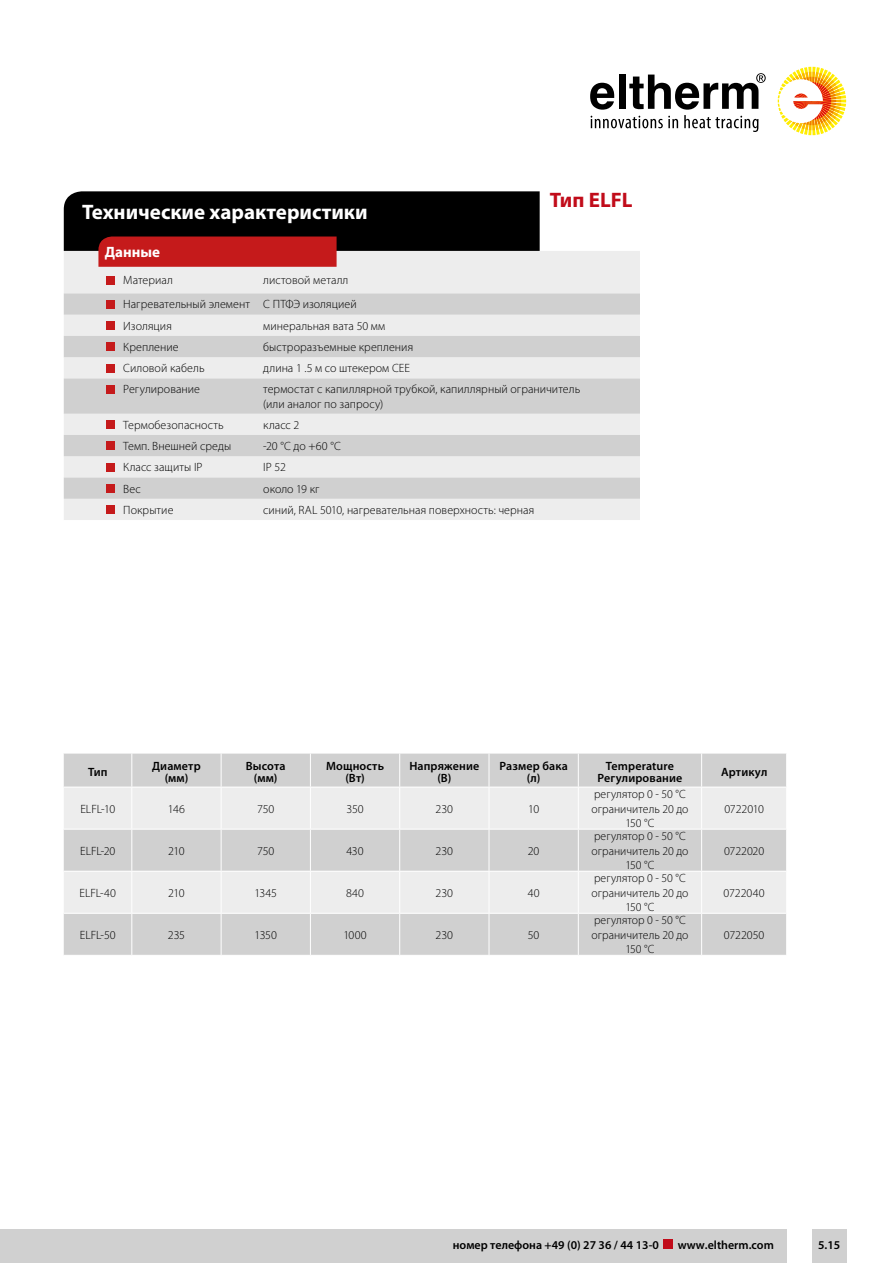
<style>
.page{position:relative;width:893px;height:1263px;background:#fff}
.page>*{position:absolute;margin:0;border:0;box-sizing:border-box;transform-origin:0 0}
.t1{font:700 21px "Myriad Pro";color:#fff}
.t2{font:700 21px "Myriad Pro";color:#c10c1a}
.t3{font:700 15px "Myriad Pro";color:#fff}
.t4{font:300 12px/14.4px "Myriad Pro";color:#000;text-align:center}
.t5{font:600 12px/12px "Myriad Pro";letter-spacing:.01em;color:#000;text-align:center}
.t6{font:300 12px "Myriad Pro";letter-spacing:-.02em;color:#000}
</style>
<div class="page">
<svg style="left:778px;top:67px;width:68px;height:68px"></svg>
<svg style="left:590px;top:73px;width:176px;height:59px"></svg>
<div style="left:812px;top:1229px;width:34px;height:34px;background:#d0d0d0"></div>
<div style="left:0;top:1229px;width:787px;height:34px;background:#d0d0d0"></div>
<div style="left:664px;top:1239px;width:9px;height:10px;background:#c10c1a"></div>
<div style="left:64px;top:251px;width:576px;height:269px;background:#ededed"></div>
<svg style="left:64px;top:293px;width:576px;height:206px;background:#dcdbdb"></svg>
<div style="left:106px;top:276px;width:8px;height:9px;background:#c51a1b"></div>
<div style="left:106px;top:300px;width:8px;height:8px;background:#c51a1b"></div>
<div style="left:106px;top:321px;width:8px;height:9px;background:#c51a1b"></div>
<div style="left:106px;top:343px;width:8px;height:8px;background:#c51a1b"></div>
<div style="left:106px;top:364px;width:8px;height:8px;background:#c51a1b"></div>
<div style="left:106px;top:385px;width:8px;height:8px;background:#c51a1b"></div>
<div style="left:106px;top:420px;width:8px;height:9px;background:#c51a1b"></div>
<div style="left:106px;top:442px;width:8px;height:8px;background:#c51a1b"></div>
<div style="left:106px;top:463px;width:8px;height:8px;background:#c51a1b"></div>
<div style="left:106px;top:484px;width:8px;height:8px;background:#c51a1b"></div>
<div style="left:106px;top:505px;width:8px;height:9px;background:#c51a1b"></div>
<svg style="left:64px;top:191px;width:476px;height:76px;background:#422020"></svg>
<div style="left:64px;top:754px;width:722px;height:201px;background:#d0d0d0"></div>
<svg style="left:64px;top:788px;width:722px;height:125px;background:#e3e3e3"></svg>
<hr style="left:131px;top:753px;width:1px;height:34px;background:#fff">
<hr style="left:221px;top:753px;width:1px;height:34px;background:#fff">
<hr style="left:310px;top:753px;width:1px;height:34px;background:#fff">
<hr style="left:399px;top:753px;width:1px;height:34px;background:#fff">
<hr style="left:489px;top:753px;width:1px;height:34px;background:#fff">
<hr style="left:578px;top:753px;width:1px;height:34px;background:#fff">
<hr style="left:701px;top:753px;width:1px;height:34px;background:#fff">
<hr style="left:64px;top:787px;width:68px;height:1px;background:#fff">
<hr style="left:132px;top:787px;width:89px;height:1px;background:#fff">
<hr style="left:131px;top:787px;width:1px;height:42px;background:#fff">
<hr style="left:221px;top:787px;width:89px;height:1px;background:#fff">
<hr style="left:221px;top:787px;width:1px;height:42px;background:#fff">
<hr style="left:310px;top:787px;width:90px;height:1px;background:#fff">
<hr style="left:310px;top:787px;width:1px;height:42px;background:#fff">
<hr style="left:400px;top:787px;width:89px;height:1px;background:#fff">
<hr style="left:399px;top:787px;width:1px;height:42px;background:#fff">
<hr style="left:489px;top:787px;width:89px;height:1px;background:#fff">
<hr style="left:489px;top:787px;width:1px;height:42px;background:#fff">
<hr style="left:578px;top:787px;width:124px;height:1px;background:#fff">
<hr style="left:578px;top:787px;width:1px;height:42px;background:#fff">
<hr style="left:702px;top:787px;width:85px;height:1px;background:#fff">
<hr style="left:701px;top:787px;width:1px;height:42px;background:#fff">
<hr style="left:64px;top:829px;width:68px;height:1px;background:#fff">
<hr style="left:132px;top:829px;width:89px;height:1px;background:#fff">
<hr style="left:131px;top:829px;width:1px;height:42px;background:#fff">
<hr style="left:221px;top:829px;width:89px;height:1px;background:#fff">
<hr style="left:221px;top:829px;width:1px;height:42px;background:#fff">
<hr style="left:310px;top:829px;width:90px;height:1px;background:#fff">
<hr style="left:310px;top:829px;width:1px;height:42px;background:#fff">
<hr style="left:400px;top:829px;width:89px;height:1px;background:#fff">
<hr style="left:399px;top:829px;width:1px;height:42px;background:#fff">
<hr style="left:489px;top:829px;width:89px;height:1px;background:#fff">
<hr style="left:489px;top:829px;width:1px;height:42px;background:#fff">
<hr style="left:578px;top:829px;width:124px;height:1px;background:#fff">
<hr style="left:578px;top:829px;width:1px;height:42px;background:#fff">
<hr style="left:702px;top:829px;width:85px;height:1px;background:#fff">
<hr style="left:701px;top:829px;width:1px;height:42px;background:#fff">
<hr style="left:64px;top:871px;width:68px;height:1px;background:#fff">
<hr style="left:132px;top:871px;width:89px;height:1px;background:#fff">
<hr style="left:131px;top:871px;width:1px;height:42px;background:#fff">
<hr style="left:221px;top:871px;width:89px;height:1px;background:#fff">
<hr style="left:221px;top:871px;width:1px;height:42px;background:#fff">
<hr style="left:310px;top:871px;width:90px;height:1px;background:#fff">
<hr style="left:310px;top:871px;width:1px;height:42px;background:#fff">
<hr style="left:400px;top:871px;width:89px;height:1px;background:#fff">
<hr style="left:399px;top:871px;width:1px;height:42px;background:#fff">
<hr style="left:489px;top:871px;width:89px;height:1px;background:#fff">
<hr style="left:489px;top:871px;width:1px;height:42px;background:#fff">
<hr style="left:578px;top:871px;width:124px;height:1px;background:#fff">
<hr style="left:578px;top:871px;width:1px;height:42px;background:#fff">
<hr style="left:702px;top:871px;width:85px;height:1px;background:#fff">
<hr style="left:701px;top:871px;width:1px;height:42px;background:#fff">
<hr style="left:64px;top:913px;width:68px;height:1px;background:#fff">
<hr style="left:132px;top:913px;width:89px;height:1px;background:#fff">
<hr style="left:131px;top:914px;width:1px;height:41px;background:#fff">
<hr style="left:221px;top:913px;width:89px;height:1px;background:#fff">
<hr style="left:221px;top:914px;width:1px;height:41px;background:#fff">
<hr style="left:310px;top:913px;width:90px;height:1px;background:#fff">
<hr style="left:310px;top:914px;width:1px;height:41px;background:#fff">
<hr style="left:400px;top:913px;width:89px;height:1px;background:#fff">
<hr style="left:399px;top:914px;width:1px;height:41px;background:#fff">
<hr style="left:489px;top:913px;width:89px;height:1px;background:#fff">
<hr style="left:489px;top:914px;width:1px;height:41px;background:#fff">
<hr style="left:578px;top:913px;width:124px;height:1px;background:#fff">
<hr style="left:578px;top:914px;width:1px;height:41px;background:#fff">
<hr style="left:702px;top:913px;width:85px;height:1px;background:#fff">
<hr style="left:701px;top:914px;width:1px;height:41px;background:#fff">
<h1 class="t1" style="left:82px;top:198px;width:287px">Технические характеристики</h1>
<p class="t3" style="left:105px;top:242px;width:57px">Данные</p>
<h1 class="t2" style="left:550px;top:186px;width:84px">Тип ELFL</h1>
<p class="t4" style="left:123px;top:269px;width:235px;line-height:24px;text-align:left;text-indent:140px">листовой металл<br>Нагревательный элемент С ПТФЭ изоляцией</p>
<p class="t4" style="left:123px;top:319px;width:50px">Изоляция</p>
<p class="t4" style="left:263px;top:319px;width:124px">минеральная вата 50 мм</p>
<p class="t4" style="left:123px;top:340px;width:57px">Крепление</p>
<p class="t4" style="left:263px;top:340px;width:152px">быстроразъемные крепления</p>
<p class="t4" style="left:123px;top:361px;width:83px">Силовой кабель</p>
<p class="t4" style="left:263px;top:361px;width:148px">длина 1 .5 м со штекером СЕЕ</p>
<p class="t4" style="left:123px;top:382px;width:78px">Регулирование</p>
<p class="t4" style="left:263px;top:383px;width:318px;text-align:left">термостат с капиллярной трубкой, капиллярный ограничитель (или аналог по запросу)</p>
<p class="t4" style="left:123px;top:418px;width:102px">Термобезопасность</p>
<p class="t4" style="left:263px;top:418px;width:38px">класс 2</p>
<p class="t4" style="left:123px;top:439px;width:109px">Темп. Внешней среды</p>
<p class="t4" style="left:263px;top:439px;width:79px">-20 °C до +60 °C</p>
<p class="t4" style="left:123px;top:460px;width:81px">Класс защиты IP</p>
<p class="t4" style="left:263px;top:460px;width:24px">IP 52</p>
<p class="t4" style="left:123px;top:481px;width:19px">Вес</p>
<p class="t4" style="left:263px;top:481px;width:58px">около 19 кг</p>
<p class="t4" style="left:123px;top:503px;width:52px">Покрытие</p>
<p class="t4" style="left:263px;top:503px;width:272px">синий, RAL 5010, нагревательная поверхность: черная</p>
<p class="t4" style="left:123px;top:273px;width:51px">Материал</p>
<p class="t5" style="left:88px;top:765px;width:21px">Тип</p>
<p class="t5" style="left:152px;top:759px;width:50px">Диаметр (мм)</p>
<p class="t5" style="left:246px;top:759px;width:41px">Высота (мм)</p>
<p class="t5" style="left:326px;top:759px;width:59px">Мощность (Вт)</p>
<p class="t5" style="left:409px;top:759px;width:71px">Напряжение (B)</p>
<p class="t5" style="left:500px;top:759px;width:70px">Размер бака (л)</p>
<p class="t5" style="left:598px;top:759px;width:86px">Temperature<br>Регулирование</p>
<p class="t5" style="left:721px;top:765px;width:48px">Артикул</p>
<p class="t4" style="left:80px;top:802px;width:36px">ELFL-10</p>
<p class="t4" style="left:168px;top:802px;width:19px">146</p>
<p class="t4" style="left:257px;top:802px;width:19px">750</p>
<p class="t4" style="left:346px;top:802px;width:19px">350</p>
<p class="t4" style="left:436px;top:802px;width:19px">230</p>
<p class="t4" style="left:528px;top:802px;width:13px">10</p>
<p class="t4" style="left:591px;top:787px;width:99px">регулятор 0 - 50 °C ограничитель 20 до<br>150 °C</p>
<p class="t6" style="left:724px;top:802px;width:41px">0722010</p>
<p class="t4" style="left:80px;top:844px;width:37px">ELFL-20</p>
<p class="t4" style="left:168px;top:844px;width:18px">210</p>
<p class="t4" style="left:257px;top:844px;width:19px">750</p>
<p class="t4" style="left:346px;top:844px;width:19px">430</p>
<p class="t4" style="left:436px;top:844px;width:19px">230</p>
<p class="t4" style="left:528px;top:844px;width:13px">20</p>
<p class="t4" style="left:591px;top:829px;width:99px">регулятор 0 - 50 °C ограничитель 20 до<br>150 °C</p>
<p class="t4" style="left:724px;top:844px;width:42px">0722020</p>
<p class="t4" style="left:80px;top:886px;width:38px">ELFL-40</p>
<p class="t4" style="left:168px;top:886px;width:18px">210</p>
<p class="t4" style="left:255px;top:886px;width:24px">1345</p>
<p class="t4" style="left:346px;top:886px;width:20px">840</p>
<p class="t4" style="left:436px;top:886px;width:19px">230</p>
<p class="t4" style="left:528px;top:886px;width:13px">40</p>
<p class="t4" style="left:591px;top:871px;width:99px">регулятор 0 - 50 °C ограничитель 20 до<br>150 °C</p>
<p class="t4" style="left:724px;top:886px;width:43px">0722040</p>
<p class="t4" style="left:80px;top:928px;width:37px">ELFL-50</p>
<p class="t4" style="left:168px;top:928px;width:19px">235</p>
<p class="t4" style="left:255px;top:928px;width:24px">1350</p>
<p class="t4" style="left:343px;top:928px;width:25px">1000</p>
<p class="t4" style="left:436px;top:928px;width:19px">230</p>
<p class="t4" style="left:528px;top:928px;width:13px">50</p>
<p class="t4" style="left:591px;top:913px;width:99px">регулятор 0 - 50 °C ограничитель 20 до<br>150 °C</p>
<p class="t4" style="left:724px;top:928px;width:42px">0722050</p>
<p class="t5" style="left:453px;top:1238px;width:208px">номер телефона +49 (0) 27 36 / 44 13-0</p>
<p class="t5" style="left:678px;top:1238px;width:97px">www.eltherm.com</p>
<p class="t5" style="left:818px;top:1238px;width:24px">5.15</p>
</div>
